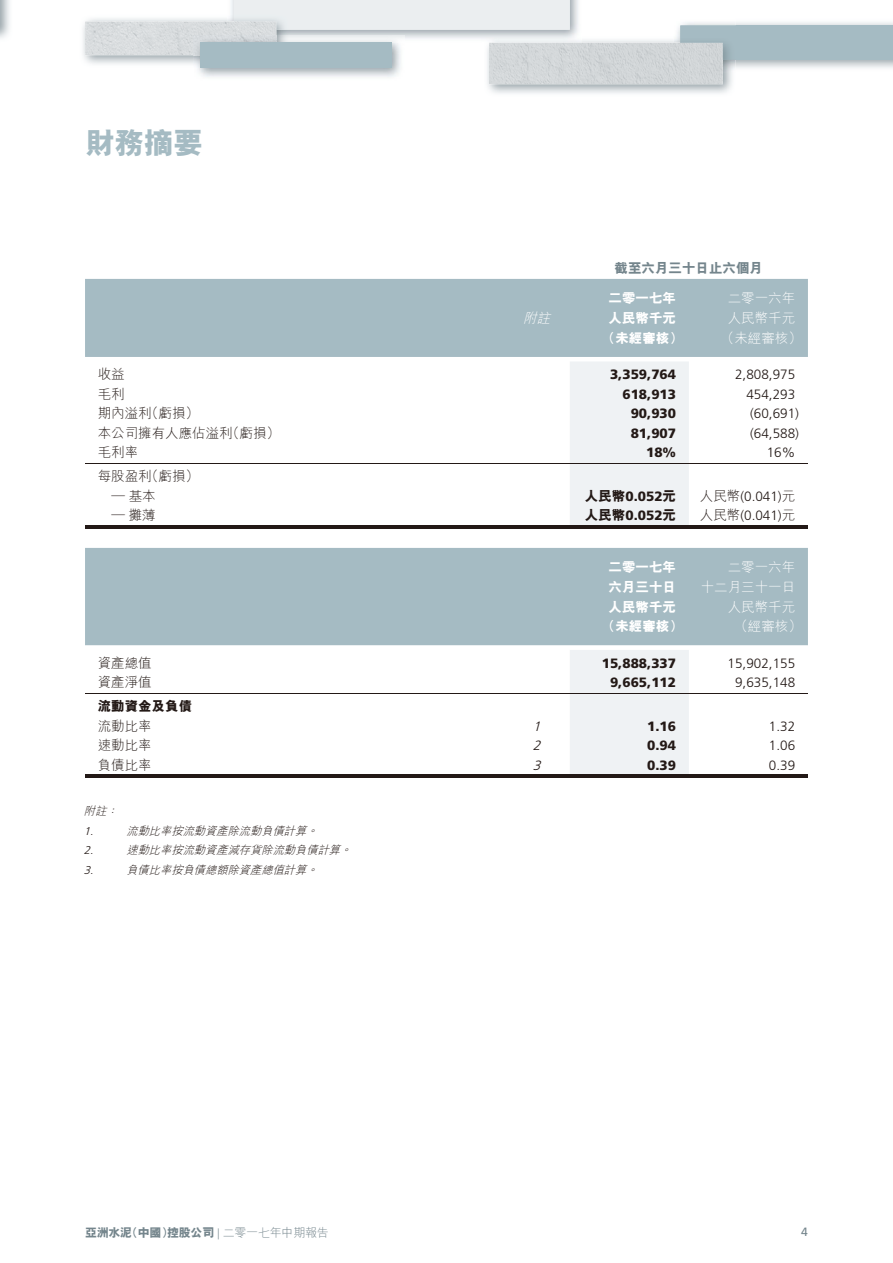
<style>
.page{position:relative;width:893px;height:1263px;background:#fff}
.page>*{position:absolute;margin:0;border:0;box-sizing:border-box;transform-origin:0 0}
.t1{font:30px "M Hei HK Xbold E Ten B5 H";color:#a5bbc3}
.t2{font:300 13.5px "Frutiger LT Std";color:#231916}
.t3{font:900 13.5px "Frutiger LT Std";color:#231916}
.t4{font:13.5px "M Hei HK Light E Ten B5 H";color:#231916}
.t5{font:13.5px/19.5px "M Hei HK Light E Ten B5 H";color:#fff;text-align:right}
.t6{font:13.5px/19.5px "M Hei HK Xbold E Ten B5 H";color:#fff}
.t7{font:13.5px "M Hei HK Xbold E Ten B5 H";color:#74858c}
.t8{font:13.5px "M Hei HK Xbold E Ten B5 H";color:#231916}
.t9{font:italic 300 13.5px "Frutiger LT Std";color:#231916}
.t10{font:italic 13.5px "M Hei HK Light E Ten B5 H";color:#fff}
.t11{font:12px "M Hei HK Xbold E Ten B5 H";letter-spacing:-.02em;color:#74858c}
.t12{font:12px "Frutiger LT Std";color:#74858c}
.t13{font:italic 11.25px "M Hei HK Light E Ten B5 H";color:#231916}
.t14{font:italic 300 11.25px "Frutiger LT Std";color:#231916}
.s1{font-family:"M Hei HK Xbold E Ten B5 H";font-weight:400}
.s2{font-family:"M Hei HK Light E Ten B5 H";font-weight:400}
.s3{font-family:"M Hei HK Light E Ten B5 H"}
</style>
<div class="page">
<div style="left:680px;top:26px;width:213px;height:34px;background:#a5bbc3"></div>
<img style="left:487px;top:21px;width:248px;height:73px">
<img style="left:723px;top:26px;width:12px;height:34px">
<img style="left:0;top:0;width:723px;height:84px">
<img style="left:193px;top:43px;width:211px;height:37px">
<img style="left:276px;top:36px;width:128px;height:7px">
<img style="left:193px;top:36px;width:83px;height:19px">
<div style="left:200px;top:43px;width:191px;height:25px;background:#a5bbc3"></div>
<div style="left:85px;top:279px;width:723px;height:78px;background:#a5bbc3"></div>
<div style="left:570px;top:362px;width:119px;height:163px;background:#eff2f4"></div>
<hr style="left:85px;top:463px;width:421px;height:1px;background:#231916">
<hr style="left:506px;top:463px;width:64px;height:1px;background:#231916">
<hr style="left:570px;top:463px;width:119px;height:1px;background:#231916">
<hr style="left:689px;top:463px;width:119px;height:1px;background:#231916">
<hr style="left:85px;top:525px;width:421px;height:3px;background:#231916">
<hr style="left:506px;top:525px;width:64px;height:3px;background:#231916">
<hr style="left:570px;top:525px;width:119px;height:3px;background:#231916">
<hr style="left:689px;top:525px;width:119px;height:3px;background:#231916">
<div style="left:85px;top:548px;width:723px;height:97px;background:#a5bbc3"></div>
<svg style="left:85px;top:645px;width:723px;height:130px"></svg>
<hr style="left:85px;top:693px;width:421px;height:1px;background:#231916">
<hr style="left:506px;top:693px;width:64px;height:1px;background:#231916">
<hr style="left:570px;top:693px;width:119px;height:1px;background:#231916">
<hr style="left:689px;top:693px;width:119px;height:1px;background:#231916">
<hr style="left:85px;top:775px;width:421px;height:3px;background:#231916">
<hr style="left:506px;top:775px;width:64px;height:3px;background:#231916">
<hr style="left:570px;top:775px;width:119px;height:3px;background:#231916">
<hr style="left:689px;top:775px;width:119px;height:3px;background:#231916">
<h1 class="t1" style="left:85px;top:132px;width:120px">財務摘要</h1>
<p class="t7" style="left:615px;top:263px;width:150px">截至六月三十日止六個月</p>
<p class="t6" style="left:609px;top:290px;width:69px">二零一七年</p>
<p class="t5" style="left:728px;top:290px;width:69px">二零一六年</p>
<p class="t10" style="left:523px;top:313px;width:32px">附註</p>
<p class="t6" style="left:609px;top:310px;width:69px">人民幣千元</p>
<p class="t5" style="left:728px;top:310px;width:69px">人民幣千元</p>
<p class="t6" style="left:602px;top:329px;width:82px">（未經審核）</p>
<p class="t5" style="left:721px;top:329px;width:82px">（未經審核）</p>
<p class="t4" style="left:98px;top:369px;width:28px">收益</p>
<p class="t3" style="left:610px;top:367px;width:68px">3,359,764</p>
<p class="t2" style="left:735px;top:368px;width:62px">2,808,975</p>
<p class="t4" style="left:98px;top:389px;width:28px">毛利</p>
<p class="t3" style="left:622px;top:386px;width:55px">618,913</p>
<p class="t2" style="left:746px;top:387px;width:50px">454,293</p>
<p class="t4" style="left:98px;top:408px;width:103px">期內溢利（虧損）</p>
<p class="t3" style="left:631px;top:406px;width:47px">90,930</p>
<p class="t2" style="left:750px;top:407px;width:50px">(60,691)</p>
<p class="t4" style="left:98px;top:428px;width:184px">本公司擁有人應佔溢利（虧損）</p>
<p class="t3" style="left:631px;top:425px;width:47px">81,907</p>
<p class="t2" style="left:750px;top:426px;width:50px">(64,588)</p>
<p class="t4" style="left:98px;top:447px;width:42px">毛利率</p>
<p class="t3" style="left:646px;top:445px;width:32px">18%</p>
<p class="t2" style="left:767px;top:446px;width:30px">16%</p>
<p class="t4" style="left:98px;top:471px;width:103px">每股盈利（虧損）</p>
<p class="t4" style="left:111px;top:491px;width:46px">— 基本</p>
<p class="t3" style="left:585px;top:488px;width:93px"><span class="s1">人民幣</span>0.052<span class="s1">元</span></p>
<p class="t2" style="left:700px;top:489px;width:97px"><span class="s2">人民幣</span>(0.041)<span class="s2">元</span></p>
<p class="t4" style="left:111px;top:510px;width:46px">— 攤薄</p>
<p class="t3" style="left:585px;top:508px;width:93px"><span class="s1">人民幣</span>0.052<span class="s1">元</span></p>
<p class="t2" style="left:700px;top:509px;width:97px"><span class="s2">人民幣</span>(0.041)<span class="s2">元</span></p>
<p class="t6" style="left:609px;top:559px;width:69px">二零一七年六月三十日</p>
<p class="t5" style="left:701px;top:559px;width:96px">二零一六年<br>十二月三十一日</p>
<p class="t6" style="left:609px;top:598px;width:69px">人民幣千元</p>
<p class="t5" style="left:728px;top:598px;width:69px">人民幣千元</p>
<p class="t6" style="left:602px;top:618px;width:82px">（未經審核）</p>
<p class="t5" style="left:734px;top:618px;width:69px">（經審核）</p>
<p class="t4" style="left:98px;top:658px;width:55px">資產總值</p>
<p class="t3" style="left:602px;top:655px;width:76px">15,888,337</p>
<p class="t2" style="left:728px;top:656px;width:69px">15,902,155</p>
<p class="t4" style="left:98px;top:677px;width:55px">資產淨值</p>
<p class="t3" style="left:610px;top:675px;width:68px">9,665,112</p>
<p class="t2" style="left:735px;top:676px;width:62px">9,635,148</p>
<p class="t8" style="left:98px;top:701px;width:96px">流動資金及負債</p>
<p class="t4" style="left:98px;top:721px;width:55px">流動比率</p>
<p class="t9" style="left:533px;top:719px;width:13px">1</p>
<p class="t3" style="left:647px;top:718px;width:30px">1.16</p>
<p class="t2" style="left:769px;top:719px;width:28px">1.32</p>
<p class="t4" style="left:98px;top:740px;width:55px">速動比率</p>
<p class="t9" style="left:533px;top:739px;width:13px">2</p>
<p class="t3" style="left:647px;top:738px;width:30px">0.94</p>
<p class="t2" style="left:769px;top:739px;width:28px">1.06</p>
<p class="t4" style="left:98px;top:760px;width:55px">負債比率</p>
<p class="t9" style="left:533px;top:758px;width:13px">3</p>
<p class="t3" style="left:647px;top:757px;width:30px">0.39</p>
<p class="t2" style="left:769px;top:758px;width:28px">0.39</p>
<p class="t13" style="left:84px;top:807px;width:38px">附註：</p>
<p class="t14" style="left:84px;top:826px;width:14px">1.</p>
<p class="t13" style="left:126px;top:826px;width:196px">流動比率按流動資產除流動負債計算。</p>
<p class="t14" style="left:84px;top:845px;width:14px">2.</p>
<p class="t13" style="left:126px;top:846px;width:230px">速動比率按流動資產減存貨除流動負債計算。</p>
<p class="t14" style="left:84px;top:865px;width:14px">3.</p>
<p class="t13" style="left:126px;top:865px;width:196px">負債比率按負債總額除資產總值計算。</p>
<p class="t11" style="left:85px;top:1228px;width:245px">亞洲水泥（中國）控股公司 <span class="s3">| 二零一七年中期報告</span></p>
<p class="t12" style="left:801px;top:1226px;width:8px">4</p>
</div>
